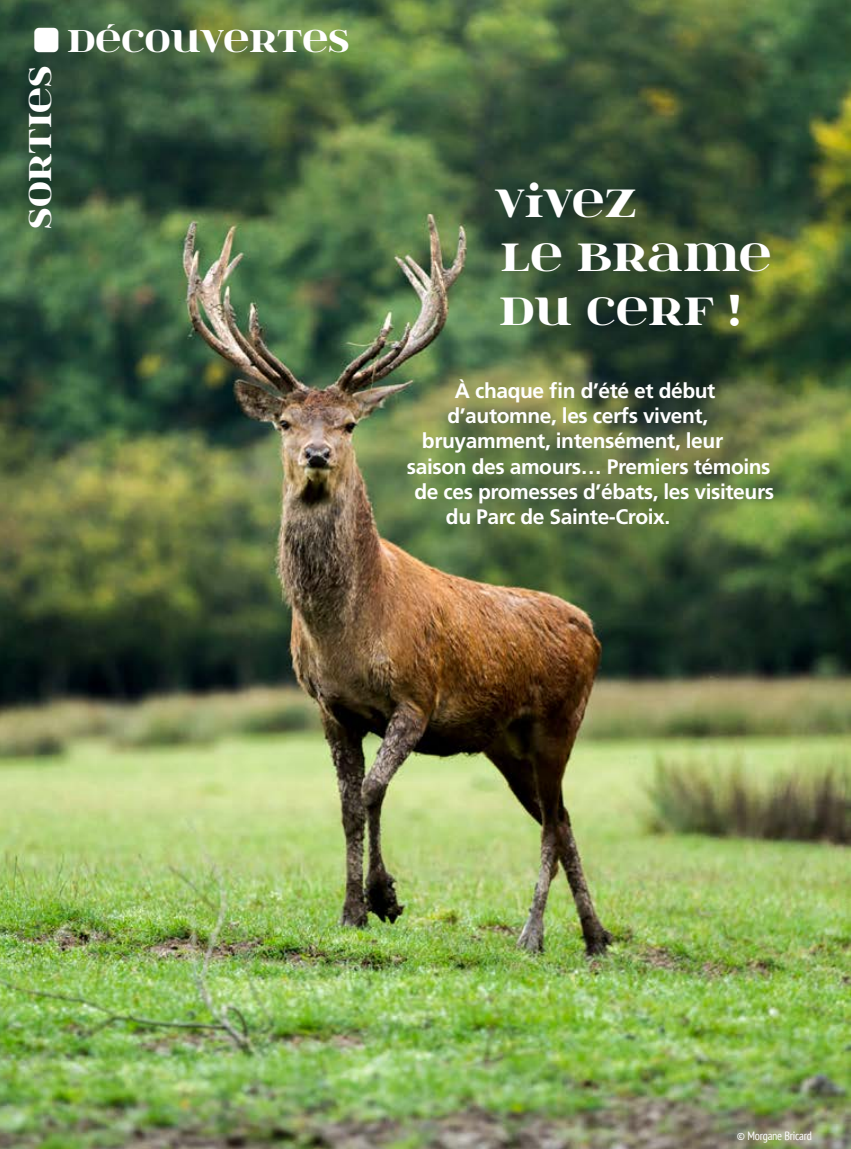
<style>
.page{position:relative;width:851px;height:1149px;background:#fff}
.page>*{position:absolute;margin:0;border:0;box-sizing:border-box;transform-origin:0 0}
.t1{font:45px/54px "itsadzoke";color:#fff}
.t2{font:36px "itsadzoke";color:#fff}
.t3{font:700 21px "Frutiger LT Std";letter-spacing:-.02em;color:#fff}
.t4{font:condensed 12px "PT Sans";letter-spacing:-.02em;color:#fff}
</style>
<div class="page">
<img style="left:0;top:0;width:850px;height:1148px">
<h2 class="t2" style="left:32px;top:16px;width:319px"><sub>±</sub> DÉCOUVERTES</h2>
<h2 class="t2" style="left:16px;top:229px;width:164px;rotate:-90deg">SORTIES</h2>
<h1 class="t1" style="left:494px;top:173px;width:278px">VIVEZ<br>LE BRAME<br>DU CERF !</h1>
<p class="t3" style="left:455px;top:378px;width:262px">À chaque fin d’été et début</p>
<p class="t3" style="left:447px;top:403px;width:262px">d’automne, les cerfs vivent,</p>
<p class="t3" style="left:422px;top:428px;width:302px">bruyamment, intensément, leur</p>
<p class="t3" style="left:407px;top:454px;width:365px">saison des amours… Premiers témoins</p>
<p class="t3" style="left:414px;top:479px;width:361px">de ces promesses d’ébats, les visiteurs</p>
<p class="t3" style="left:446px;top:504px;width:226px">du Parc de Sainte-Croix.</p>
<p class="t4" style="left:736px;top:1128px;width:76px">© Morgane Bricard</p>
</div>
